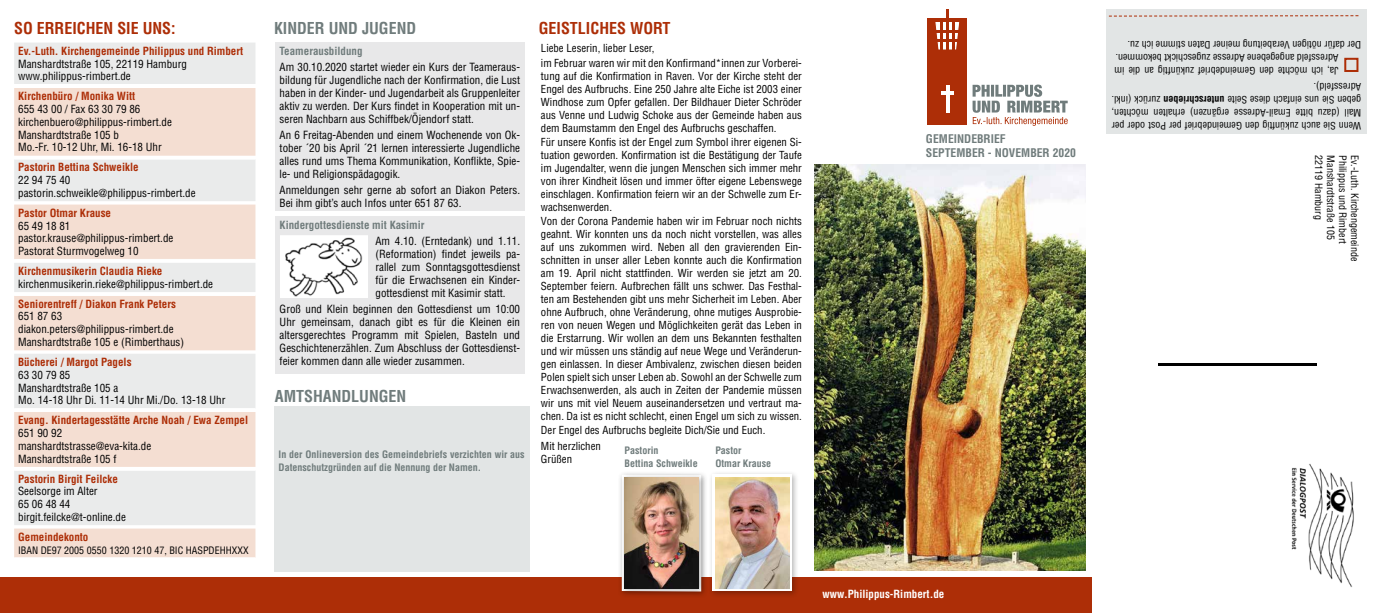
<style>
.page{position:relative;width:1384px;height:613px;background:#fff}
.page>*{position:absolute;margin:0;border:0;box-sizing:border-box;transform-origin:0 0}
.t1{font:700 condensed 16px "Helvetica LT Std";color:#ad2e07}
.t2{font:700 condensed 16px "Helvetica LT Std";color:#707c7c}
.t3{font:700 condensed 11.7px/14px "Helvetica LT Std";color:#707c7c}
.t4{font:condensed 11px/13px "Helvetica LT Std";color:#000}
.t5{font:700 condensed 11px "Helvetica LT Std";color:#ad2e07}
.t6{font:700 condensed 11px "Helvetica LT Std";color:#707c7c}
.t7{font:700 condensed 11px "Helvetica LT Std";color:#fff}
.t8{font:condensed 10.8px/13px "Helvetica LT Std";color:#000;text-align:justify}
.t9{font:condensed 10px/13px "Helvetica LT Std";color:#000;text-align:justify}
.t10{font:700 condensed 10px/13px "Helvetica LT Std";color:#707c7c}
.s1{font-weight:700}
</style>
<div class="page">
<div style="left:0;top:577px;width:1091px;height:35px;background:#ad2e07"></div>
<div style="left:708px;top:470px;width:90px;height:127px;background:#000;opacity:.29"></div>
<svg style="left:712px;top:474px;width:80px;height:116px"></svg>
<img style="left:715px;top:477px;width:74px;height:110px">
<div style="left:274px;top:406px;width:255px;height:165px;background:#e2e5e5"></div>
<div style="left:617px;top:470px;width:91px;height:128px;background:#000;opacity:.29"></div>
<div style="left:620px;top:473px;width:85px;height:122px;background:#000;opacity:.3"></div>
<img style="left:624px;top:477px;width:74px;height:110px">
<div style="left:14px;top:43px;width:241px;height:41px;background:#eaebeb"></div>
<svg style="left:14px;top:88px;width:241px;height:469px;background:#f0e4de"></svg>
<hr style="left:14px;top:159px;width:241px;height:1px;background:#fff">
<hr style="left:14px;top:259px;width:241px;height:1px;background:#fff">
<hr style="left:14px;top:295px;width:241px;height:1px;background:#fff">
<hr style="left:14px;top:408px;width:241px;height:1px;background:#fff">
<hr style="left:14px;top:469px;width:241px;height:1px;background:#fff">
<div style="left:275px;top:43px;width:249px;height:168px;background:#e8e8e9"></div>
<div style="left:275px;top:216px;width:249px;height:157px;background:#e8e8e9"></div>
<img style="left:281px;top:235px;width:86px;height:62px">
<div style="left:927px;top:18px;width:40px;height:106px;background:#ad2e07"></div>
<svg style="left:935px;top:17px;width:25px;height:33px"></svg>
<hr style="left:927px;top:18px;width:40px;height:3px;background:#ad2e07">
<hr style="left:927px;top:30px;width:40px;height:3px;background:#ad2e07">
<hr style="left:927px;top:39px;width:40px;height:3px;background:#ad2e07">
<hr style="left:940px;top:19px;width:2px;height:34px;background:#ad2e07">
<hr style="left:946px;top:9px;width:2px;height:44px;background:#ad2e07">
<hr style="left:951px;top:19px;width:3px;height:34px;background:#ad2e07">
<svg style="left:972px;top:84px;width:95px;height:42px"></svg>
<svg style="left:945px;top:85px;width:4px;height:27px"></svg>
<svg style="left:941px;top:92px;width:12px;height:3px"></svg>
<img style="left:814px;top:164px;width:270px;height:405px">
<img style="left:1291px;top:463px;width:63px;height:124px">
<hr style="left:1157px;top:363px;width:159px;height:2px;background:#000">
<div style="left:1106px;top:10px;width:260px;height:124px;background:#e2e5e5"></div>
<div style="left:1344px;top:58px;width:14px;height:14px;border:2px solid #ad2e07"></div>
<svg style="left:1108px;top:15px;width:251px;height:2px"></svg>
<h1 class="t1" style="left:14px;top:18px;width:163px">SO ERREICHEN SIE UNS:</h1>
<p class="t5" style="left:18px;top:44px;width:226px">Ev.-Luth. Kirchengemeinde Philippus und Rimbert</p>
<p class="t4" style="left:18px;top:57px;width:170px">Manshardtstraße 105, 22119 Hamburg www.philippus-rimbert.de</p>
<p class="t5" style="left:18px;top:89px;width:119px">Kirchenbüro / Monika Witt</p>
<p class="t4" style="left:18px;top:102px;width:155px">655 43 00 / Fax 63 30 79 86 kirchenbuero@philippus-rimbert.de<br>Manshardtstraße 105 b<br>Mo.-Fr. 10-12 Uhr, Mi. 16-18 Uhr</p>
<p class="t5" style="left:18px;top:160px;width:122px">Pastorin Bettina Schweikle</p>
<p class="t4" style="left:18px;top:173px;width:179px">22 94 75 40 pastorin.schweikle@philippus-rimbert.de</p>
<p class="t5" style="left:18px;top:206px;width:94px">Pastor Otmar Krause</p>
<p class="t4" style="left:18px;top:219px;width:157px">65 49 18 81 pastor.krause@philippus-rimbert.de<br>Pastorat Sturmvogelweg 10</p>
<p class="t5" style="left:18px;top:264px;width:146px">Kirchenmusikerin Claudia Rieke</p>
<p class="t4" style="left:18px;top:277px;width:196px">kirchenmusikerin.rieke@philippus-rimbert.de</p>
<p class="t5" style="left:18px;top:296px;width:159px">Seniorentreff / Diakon Frank Peters</p>
<p class="t4" style="left:18px;top:310px;width:167px">651 87 63 diakon.peters@philippus-rimbert.de<br>Manshardtstraße 105 e (Rimberthaus)</p>
<p class="t5" style="left:18px;top:355px;width:115px">Bücherei / Margot Pagels</p>
<p class="t4" style="left:18px;top:368px;width:209px">63 30 79 85<br>Manshardtstraße 105 a<br>Mo. 14-18 Uhr Di. 11-14 Uhr Mi./Do. 13-18 Uhr</p>
<p class="t5" style="left:18px;top:413px;width:231px">Evang. Kindertagesstätte Arche Noah / Ewa Zempel</p>
<p class="t4" style="left:18px;top:426px;width:135px">651 90 92 manshardtstrasse@eva-kita.de<br>Manshardtstraße 105 f</p>
<p class="t5" style="left:18px;top:471px;width:101px">Pastorin Birgit Feilcke</p>
<p class="t4" style="left:18px;top:484px;width:109px">Seelsorge im Alter<br>65 06 48 44 birgit.feilcke@t-online.de</p>
<p class="t5" style="left:18px;top:529px;width:72px">Gemeindekonto</p>
<p class="t9" style="left:18px;top:543px;width:232px">IBAN DE97 2005 0550 1320 1210 47, BIC HASPDEHHXXX</p>
<h1 class="t2" style="left:274px;top:18px;width:144px">KINDER UND JUGEND</h1>
<p class="t6" style="left:279px;top:44px;width:84px">Teamerausbildung</p>
<p class="t4" style="left:279px;top:60px;width:242px;text-align:justify">Am 30.10.2020 startet wieder ein Kurs der Teameraus&shy;bildung für Jugendliche nach der Konfirmation, die Lust haben in der Kinder- und Jugendarbeit als Gruppenleiter aktiv zu werden. Der Kurs findet in Kooperation mit un&shy;seren Nachbarn aus Schiffbek/Öjendorf statt.</p>
<p class="t4" style="left:279px;top:128px;width:242px;text-align:justify">An 6 Freitag-Abenden und einem Wochenende von Ok&shy;tober ´20 bis April ´21 lernen interessierte Jugendliche alles rund ums Thema Kommunikation, Konflikte, Spie&shy;le- und Religionspädagogik.</p>
<p class="t4" style="left:279px;top:183px;width:242px">Anmeldungen sehr gerne ab sofort an Diakon Peters.<br>Bei ihm gibt’s auch Infos unter 651 87 63.</p>
<p class="t6" style="left:279px;top:218px;width:146px">Kindergottesdienste mit Kasimir</p>
<p class="t4" style="left:375px;top:234px;width:146px;text-align:justify">Am 4.10. (Erntedank) und 1.11. (Reformation) findet jeweils pa&shy;rallel zum Sonntagsgottesdienst für die Erwachsenen ein Kinder&shy;gottesdienst mit Kasimir statt.</p>
<p class="t4" style="left:279px;top:302px;width:242px;text-align:justify">Groß und Klein beginnen den Gottesdienst um 10:00<br>Uhr gemeinsam, danach gibt es für die Kleinen ein altersgerechtes Programm mit Spielen, Basteln und Geschichtenerzählen. Zum Abschluss der Gottesdienst&shy;feier kommen dann alle wieder zusammen.</p>
<h1 class="t2" style="left:275px;top:385px;width:133px">AMTSHANDLUNGEN</h1>
<p class="t10" style="left:278px;top:447px;width:248px">In der Onlineversion des Gemeindebriefs verzichten wir aus<br>Datenschutzgründen auf die Nennung der Namen.</p>
<h1 class="t1" style="left:539px;top:18px;width:133px">GEISTLICHES WORT</h1>
<p class="t8" style="left:541px;top:41px;width:262px;line-height:14.4px">Liebe Leserin, lieber Leser,<br>im Februar waren wir mit den Konfirmand*innen zur Vorberei-</p>
<p class="t8" style="left:541px;top:69px;width:262px">tung auf die Konfirmation in Raven. Vor der Kirche steht der Engel des Aufbruchs. Eine 250 Jahre alte Eiche ist 2003 einer Windhose zum Opfer gefallen. Der Bildhauer Dieter Schröder aus Venne und Ludwig Schoke aus der Gemeinde haben aus dem Baumstamm den Engel des Aufbruchs geschaffen.</p>
<p class="t8" style="left:541px;top:135px;width:262px">Für unsere Konfis ist der Engel zum Symbol ihrer eigenen Si&shy;tuation geworden. Konfirmation ist die Bestätigung der Taufe im Jugendalter, wenn die jungen Menschen sich immer mehr von ihrer Kindheit lösen und immer öfter eigene Lebenswege einschlagen. Konfirmation feiern wir an der Schwelle zum Er&shy;wachsenwerden.</p>
<p class="t8" style="left:541px;top:215px;width:262px">Von der Corona Pandemie haben wir im Februar noch nichts geahnt. Wir konnten uns da noch nicht vorstellen, was alles auf uns zukommen wird. Neben all den gravierenden Ein&shy;schnitten in unser aller Leben konnte auch die Konfirmation am 19. April nicht stattfinden. Wir werden sie jetzt am 20.<br>September feiern. Aufbrechen fällt uns schwer. Das Festhal&shy;ten am Bestehenden gibt uns mehr Sicherheit im Leben. Aber ohne Aufbruch, ohne Veränderung, ohne mutiges Ausprobie&shy;ren von neuen Wegen und Möglichkeiten gerät das Leben in die Erstarrung. Wir wollen an dem uns Bekannten festhalten und wir müssen uns ständig auf neue Wege und Veränderun&shy;gen einlassen. In dieser Ambivalenz, zwischen diesen beiden Polen spielt sich unser Leben ab. Sowohl an der Schwelle zum Erwachsenwerden, als auch in Zeiten der Pandemie müssen wir uns mit viel Neuem auseinandersetzen und vertraut ma&shy;chen. Da ist es nicht schlecht, einen Engel um sich zu wissen.</p>
<p class="t8" style="left:541px;top:422px;width:226px;line-height:15.8px">Der Engel des Aufbruchs begleite Dich/Sie und Euch.<br>Mit herzlichen</p>
<p class="t8" style="left:541px;top:452px;width:33px">Grüßen</p>
<p class="t10" style="left:624px;top:444px;width:75px">Pastorin<br>Bettina Schweikle</p>
<p class="t10" style="left:715px;top:444px;width:57px">Pastor<br>Otmar Krause</p>
<p class="t3" style="left:926px;top:132px;width:151px">GEMEINDEBRIEF<br>SEPTEMBER - NOVEMBER 2020</p>
<p class="t7" style="left:822px;top:587px;width:123px">www.Philippus-Rimbert.de</p>
<p class="t9" style="left:1361px;top:51px;width:235px;rotate:-180deg">Der dafür nötigen Verabeitung meiner Daten stimme ich zu.</p>
<p class="t9" style="left:1338px;top:64px;width:224px;rotate:-180deg">Adressfeld angegebene Adresse zugeschickt bekommen.</p>
<p class="t9" style="left:1338px;top:77px;width:225px;rotate:-180deg">Ja, ich möchte den Gemeindebrief zukünftig an die im</p>
<p class="t9" style="left:1361px;top:132px;width:251px;rotate:-180deg">Wenn Sie auch zukünftig den Gemeindebrief per Post oder per Mail (dazu bitte Email-Adresse ergänzen) erhalten möchten, geben Sie uns einfach diese Seite <span class="s1">unterschrieben</span> zurück (inkl.<br>Adressfeld).</p>
<p class="t9" style="left:1325px;top:155px;width:66px;rotate:90deg">22119 Hamburg</p>
<p class="t9" style="left:1337px;top:155px;width:86px;rotate:90deg">Manshardtstraße 105</p>
<p class="t9" style="left:1349px;top:155px;width:90px;rotate:90deg">Philippus und Rimbert</p>
<p class="t9" style="left:1361px;top:155px;width:107px;rotate:90deg">Ev.-Luth. Kirchengemeinde</p>
</div>
